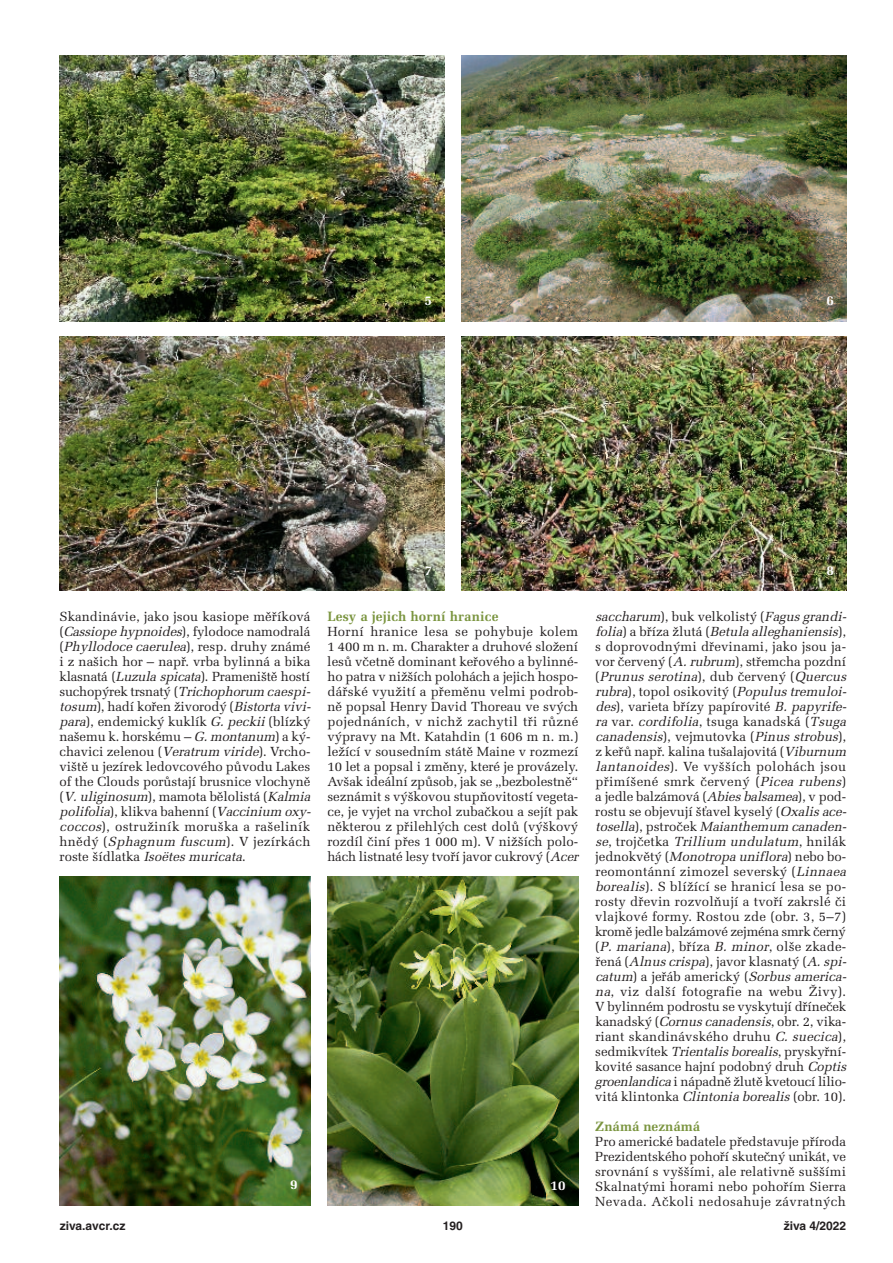
<style>
.page{position:relative;width:893px;height:1263px;background:#fff}
.page>*{position:absolute;margin:0;border:0;box-sizing:border-box;transform-origin:0 0}
.t1{font:700 13.5px "Melior CE";letter-spacing:.01em;color:#7b9540}
.t2{font:700 13.5px "Melior CE";color:#fff}
.t3{font:13.2px/15px "Melior CE";color:#231f20}
.t4{font:700 12px "Helvetica CE";color:#231f20}
.s1{font-style:italic}
</style>
<div class="page">
<img style="left:461px;top:55px;width:385px;height:266px">
<img style="left:60px;top:55px;width:384px;height:266px">
<img style="left:461px;top:337px;width:385px;height:254px">
<img style="left:60px;top:337px;width:384px;height:254px">
<img style="left:327px;top:877px;width:251px;height:329px">
<img style="left:60px;top:876px;width:250px;height:329px">
<p class="t2" style="left:425px;top:296px;width:9px">5</p>
<p class="t2" style="left:826px;top:296px;width:9px">6</p>
<p class="t2" style="left:425px;top:565px;width:9px">7</p>
<p class="t2" style="left:826px;top:565px;width:9px">8</p>
<p class="t3" style="left:59px;top:611px;width:255px">Skandinávie, jako jsou kasiope měříková (<span class="s1">Cassiope hypnoides</span>), fylodoce namodralá ( <span class="s1">Phyllodoce caerulea</span>) , r e s p . d r u h y z n á m é i z našich hor – např. vrba bylinná a bika klasnatá (<span class="s1">Luzula spicata</span>). Prameniště hostí suchopýrek trsnatý (<span class="s1">Trichophorum caespi&shy;tosum</span>), hadí kořen živorodý (<span class="s1">Bistorta vivi&shy;para</span>), endemický kuklík <span class="s1">G. peckii</span>(blízký našemu k. horskému – <span class="s1">G.montanum</span>) a ký - chavici zelenou (<span class="s1">Veratrum viride</span>). Vrcho&shy;viště u jezírek ledovcového původu Lakes of the Clouds porůstají brusnice vlochyně (<span class="s1">V.uliginosum</span>), mamota bělolistá (<span class="s1">Kalmia polifolia</span>) , k l i kv a b a h e n n í ( <span class="s1">Vaccinium oxy&shy;coccos</span>), ostružiník moruška a rašeliník hnědý (<span class="s1">Sphagnum fuscum</span>). V jezírkách r o s t e š í d l a t k a <span class="s1">Isoëtes muricata</span>.</p>
<p class="t1" style="left:327px;top:612px;width:173px">Lesy a jejich horní hranice</p>
<p class="t3" style="left:327px;top:626px;width:255px">Horní hranice lesa se pohybuje kolem 1 400 m n. m. Charakter a druhové složení lesů včetně dominant keřového a bylinné - ho patra v nižších polohách a jejich hospo - dářské využití a přeměnu velmi podrob&shy;ně popsal Henry David Thoreau ve svých pojednáních, v nichž zachytil tři různé výpravy na Mt. Katahdin (1 606 m n. m.) ležící v sousedním státě Maine v rozmezí 10 let a popsal i změny, které je provázely.<br>Avšak ideální způsob, jak se „bezbolestně“ seznámit s výškovou stupňovitostí vegeta&shy;ce, je vyjet na vrchol zubačkou a sejít pak některou z přilehlých cest dolů (výškový rozdíl činí přes 1 000 m). V nižších polo&shy;hách listnaté lesy tvoří javor cukrový (<span class="s1">Acer</span></p>
<p class="t2" style="left:290px;top:1180px;width:9px">9</p>
<p class="t2" style="left:551px;top:1180px;width:17px">10</p>
<p class="t3" style="left:595px;top:611px;width:255px"><span class="s1">saccharum</span>) , b u k v e l k o l i s t ý ( <span class="s1">Fagus grandi&shy;folia</span>) a b ř í z a ž l u t á ( <span class="s1">Betula alleghaniensis</span>) , s doprovodnými dřevinami, jako jsou ja - vor červený (<span class="s1">A.rubrum</span>), střemcha pozdní ( <span class="s1">Prunus serotina</span>) , d u b č e r v e n ý ( <span class="s1">Quercus rubra</span>) , t o p o l o s i k o v i t ý ( <span class="s1">Populus tremuloi&shy;des</span>), varieta břízy papírovité <span class="s1">B. papyrife&shy;ra</span>var. <span class="s1">cordifolia</span>, tsuga kanadská (<span class="s1">Tsuga canadensis</span>) , v e j m u t o v k a ( <span class="s1">Pinus strobus</span>) , z keřů např. kalina tušalajovitá (<span class="s1">Viburnum lantanoides</span>). Ve vyšších polohách jsou přimíšené smrk červený (<span class="s1">Picea rubens</span>) a jedle balzámová (<span class="s1">Abies balsamea</span>), v pod&shy;rostu se objevují šťavel kyselý (<span class="s1">Oxalis ace&shy;tosella</span>) , p s t r o č e k <span class="s1">Maianthemum canaden&shy;se</span>, tr o j č e t k a <span class="s1">Trillium undulatum</span>, h n i l á k jednokvětý (<span class="s1">Monotropa uniflora</span>) nebo bo - reomontánní zimozel severský (<span class="s1">Linnaea borealis</span>). S blížící se hranicí lesa se po - rosty dřevin rozvolňují a tvoří zakrslé či vlajkové formy. Rostou zde (obr. 3, 5–7) kromě jedle balzámové zejména smrk černý (<span class="s1">P. mariana</span>), bříza <span class="s1">B. minor</span>, olše zkade&shy;řená (<span class="s1">Alnus crispa</span>), javor klasnatý (<span class="s1">A.spi&shy;catum</span>) a j e ř áb a m e r i c ký ( <span class="s1">Sorbus america&shy;na</span>, viz další fotografie na webu Živy).<br>V bylinném podrostu se vyskytují dříneček kanadský (<span class="s1">Cornus canadensis</span>, obr. 2, vika&shy;riant skandinávského druhu <span class="s1">C. suecica</span>), sedmikvítek <span class="s1">Trientalis borealis</span>, pryskyřní - kovité sasance hajní podobný druh <span class="s1">Coptis groenlandica</span>i nápadně žlutě kvetoucí lilio - vitá klintonka <span class="s1">Clintonia borealis</span> (obr. 10).</p>
<p class="t1" style="left:595px;top:1122px;width:107px">Známá neznámá</p>
<p class="t3" style="left:595px;top:1136px;width:252px;text-align:justify">Pro americké badatele představuje příroda Prezidentského pohoří skutečný unikát, ve srovnání s vyššími, ale relativně suššími Skalnatými horami nebo pohořím Sierra Nevada. Ačkoli nedosahuje závratných</p>
<p class="t4" style="left:60px;top:1221px;width:67px">ziva.avcr.cz</p>
<p class="t4" style="left:443px;top:1221px;width:22px">190</p>
<p class="t4" style="left:784px;top:1221px;width:64px">živa 4/2022</p>
</div>
